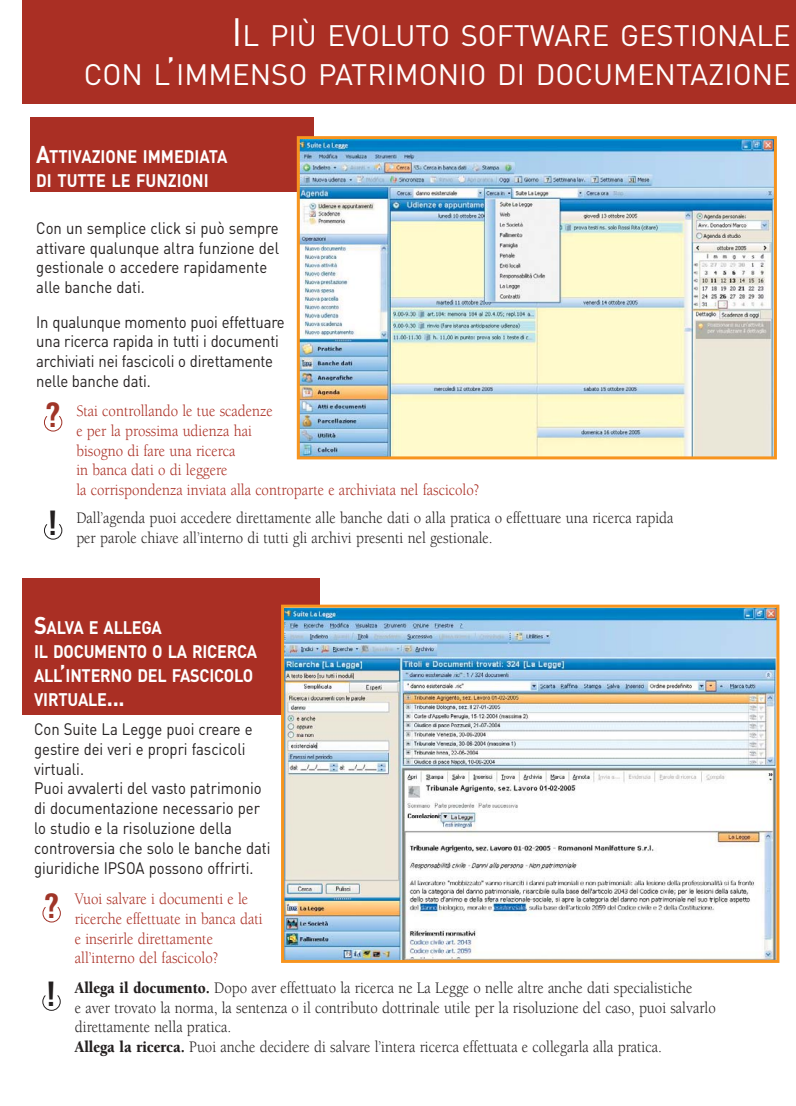
<style>
.page{position:relative;width:796px;height:1106px;background:#fff}
.page>*{position:absolute;margin:0;border:0;box-sizing:border-box;transform-origin:0 0}
.t1{font:700 condensed 33.75px "Univers";color:#a03528}
.t2{font:700 condensed 33.75px "Univers";color:#231f1f}
.t3{font:29.25px/39px "DIN";color:#fff;text-align:right}
.t4{font:700 18px/24px "DIN";letter-spacing:-.015em;color:#fff;scale:.9 1}
.t5{font:16.5px/19.8px "Berkeley";color:#231f1f;scale:.9 1}
.t6{font:16.5px/19.8px "DIN";color:#231f1f;scale:.9 1}
.t7{font:16.5px/19.8px "Berkeley";color:#aa2f24;scale:.9 1}
.s1{font-size:39px}
.s2{font-size:24px}
.s3{font-weight:900}
</style>
<div class="page">
<div style="left:31px;top:117px;width:283px;height:75px;background:#aa2f24"></div>
<div style="left:22px;top:578px;width:298px;height:136px;background:#aa2f24"></div>
<div style="left:22px;top:0;width:773px;height:104px;background:#aa2f24"></div>
<img style="left:300px;top:140px;width:472px;height:315px">
<div style="left:296px;top:136px;width:480px;height:323px;border:3px solid #f7941e"></div>
<img style="left:285px;top:608px;width:490px;height:351px">
<div style="left:281px;top:604px;width:498px;height:359px;border:3px solid #f7941e"></div>
<svg style="left:44px;top:416px;width:19px;height:16px"></svg>
<svg style="left:44px;top:524px;width:19px;height:16px"></svg>
<svg style="left:42px;top:906px;width:19px;height:16px"></svg>
<svg style="left:42px;top:995px;width:19px;height:16px"></svg>
<h2 class="t3" style="left:84px;top:20px;width:708px"><span class="s1">I</span>L PIÙ EVOLUTO SOFTWARE GESTIONALE<br>CON L<span class="s1">’</span>IMMENSO PATRIMONIO DI DOCUMENTAZIONE</h2>
<p class="t4" style="left:36px;top:147px;width:214px"><span class="s2">A</span>TTIVAZIONE IMMEDIATA<br>DI TUTTE LE FUNZIONI</p>
<p class="t6" style="left:36px;top:220px;width:271px">Con un semplice click si può sempre attivare qualunque altra funzione del gestionale o accedere rapidamente alle banche dati.</p>
<p class="t6" style="left:36px;top:314px;width:277px">In qualunque momento puoi effettuare una ricerca rapida in tutti i documenti archiviati nei fascicoli o direttamente nelle banche dati.</p>
<p class="t7" style="left:76px;top:402px;width:449px">Stai controllando le tue scadenze<br>e per la prossima udienza hai<br>bisogno di fare una ricerca<br>in banca dati o di leggere<br>la corrispondenza inviata alla controparte e archiviata nel fascicolo?</p>
<p class="t5" style="left:76px;top:509px;width:664px">Dall’agenda puoi accedere direttamente alle banche dati o alla pratica o effettuare una ricerca rapida per parole chiave all’interno di tutti gli archivi presenti nel gestionale.</p>
<h1 class="t1" style="left:45px;top:402px;width:17px">?</h1>
<h1 class="t2" style="left:47px;top:510px;width:13px">!</h1>
<p class="t4" style="left:34px;top:618px;width:249px"><span class="s2">S</span>ALVA E ALLEGA<br>IL DOCUMENTO O LA RICERCA<br>ALL<span class="s2">’</span>INTERNO DEL FASCICOLO<br>VIRTUALE<span class="s2">...</span></p>
<p class="t6" style="left:34px;top:721px;width:264px">Con Suite La Legge puoi creare e gestire dei veri e propri fascicoli virtuali.<br>Puoi avvalerti del vasto patrimonio di documentazione necessario per lo studio e la risoluzione della controversia che solo le banche dati giuridiche IPSOA possono offrirti.</p>
<p class="t7" style="left:75px;top:890px;width:210px">Vuoi salvare i documenti e le ricerche effettuate in banca dati e inserirle direttamente all’interno del fascicolo?</p>
<p class="t5" style="left:75px;top:979px;width:713px"><span class="s3">Allega il documento.</span> Dopo aver effettuato la ricerca ne La Legge o nelle altre anche dati specialistiche<br>e aver trovato la norma, la sentenza o il contributo dottrinale utile per la risoluzione del caso, puoi salvarlo direttamente nella pratica.<br><span class="s3">Allega la ricerca.</span> Puoi anche decidere di salvare l’intera ricerca effettuata e collegarla alla pratica.</p>
<h1 class="t1" style="left:44px;top:893px;width:17px">?</h1>
<h1 class="t2" style="left:46px;top:981px;width:13px">!</h1>
</div>
